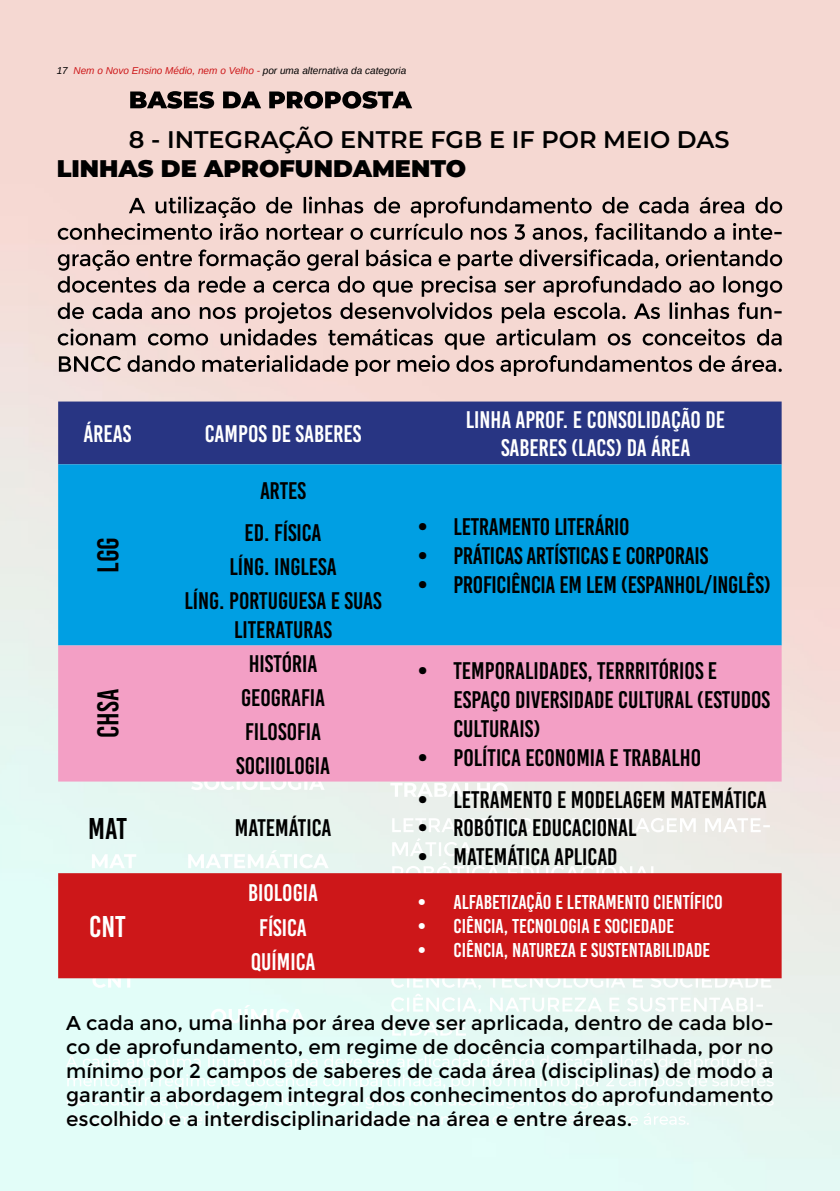
<style>
.page{position:relative;width:840px;height:1191px;background:#fff}
.page>*{position:absolute;margin:0;border:0;box-sizing:border-box;transform-origin:0 0}
.t1{font:30px "Bebas Kai";color:#000}
.t2{font:30px "Bebas Kai";color:#fff}
.t3{font:24px/28.8px "Bebas Kai";color:#000}
.t4{font:24px "Bebas Kai";color:#fff}
.t5{font:600 24px "Montserrat";color:#000}
.t6{font:900 24px "Montserrat";color:#000}
.t7{font:20px/24px "Montserrat";color:#000;text-align:justify}
.t8{font:20px "Bebas Kai";color:#fff}
.t9{font:italic 10px "Arimo";color:#000}
.s1{color:#cd1719}
</style>
<div class="page">
<img style="left:0;top:0;width:839px;height:1191px">
<svg style="left:130px;top:91px;width:282px;height:18px;background:#685b59"></svg>
<svg style="left:59px;top:355px;width:722px;height:21px;background:#b5a09c"></svg>
<svg style="left:58px;top:329px;width:723px;height:20px;background:#baa5a0"></svg>
<svg style="left:58px;top:249px;width:723px;height:74px;background:#c1aaa6"></svg>
<svg style="left:58px;top:197px;width:723px;height:45px;background:#c0a9a5"></svg>
<svg style="left:66px;top:1055px;width:707px;height:72px"></svg>
<svg style="left:211px;top:1005px;width:94px;height:21px"></svg>
<svg style="left:392px;top:1021px;width:74px;height:14px"></svg>
<svg style="left:391px;top:978px;width:379px;height:35px"></svg>
<svg style="left:92px;top:978px;width:43px;height:9px"></svg>
<svg style="left:392px;top:862px;width:267px;height:11px"></svg>
<svg style="left:392px;top:838px;width:80px;height:18px"></svg>
<svg style="left:392px;top:818px;width:377px;height:14px"></svg>
<svg style="left:188px;top:850px;width:140px;height:18px"></svg>
<svg style="left:92px;top:854px;width:44px;height:14px"></svg>
<svg style="left:191px;top:781px;width:133px;height:9px"></svg>
<svg style="left:390px;top:782px;width:117px;height:15px"></svg>
<div style="left:58px;top:401px;width:723px;height:63px;background:#283583"></div>
<div style="left:58px;top:464px;width:723px;height:181px;background:#009fe3"></div>
<div style="left:58px;top:645px;width:723px;height:136px;background:#f39fc5"></div>
<div style="left:58px;top:873px;width:723px;height:105px;background:#cd1719"></div>
<p class="t9" style="left:57px;top:64px;width:351px">17 <span class="s1">Nem o Novo Ensino Médio, nem o Velho -</span> por uma alternativa da categoria</p>
<p class="t5" style="left:129px;top:122px;width:602px">8 - INTEGRAÇÃO ENTRE FGB E IF POR MEIO DAS</p>
<p class="t6" style="left:57px;top:150px;width:411px">LINHAS DE APROFUNDAMENTO</p>
<p class="t4" style="left:83px;top:421px;width:49px">ÁREAS</p>
<p class="t4" style="left:205px;top:421px;width:158px">CAMPOS DE SABERES</p>
<p class="t1" style="left:92px;top:573px;width:37px;rotate:-90deg">LGG</p>
<p class="t3" style="left:260px;top:476px;width:48px">ARTES</p>
<p class="t3" style="left:244px;top:518px;width:78px">ED. FÍSICA</p>
<p class="t3" style="left:229px;top:552px;width:109px">LÍNG. INGLESA</p>
<p class="t3" style="left:184px;top:586px;width:199px">LÍNG. PORTUGUESA E SUAS</p>
<p class="t3" style="left:234px;top:615px;width:99px">LITERATURAS</p>
<p class="t4" style="left:465px;top:406px;width:261px">LINHA APROF. E CONSOLIDAÇÃO DE</p>
<p class="t4" style="left:500px;top:435px;width:191px">SABERES (LACS) DA ÁREA</p>
<p class="t3" style="left:417px;top:512px;width:213px">• LETRAMENTO LITERÁRIO</p>
<p class="t3" style="left:417px;top:541px;width:292px">• PRÁTICAS ARTÍSTICAS E CORPORAIS</p>
<p class="t3" style="left:417px;top:570px;width:354px">• PROFICIÊNCIA EM LEM (ESPANHOL/INGLÊS)</p>
<p class="t1" style="left:92px;top:738px;width:50px;rotate:-90deg">CHSA</p>
<p class="t3" style="left:248px;top:649px;width:70px">HISTÓRIA</p>
<p class="t3" style="left:453px;top:657px;width:318px;text-indent:-36px">• TEMPORALIDADES, TERRRITÓRIOS E<br>ESPAÇO DIVERSIDADE CULTURAL (ESTUDOS<br>CULTURAIS)</p>
<p class="t3" style="left:417px;top:743px;width:285px">• POLÍTICA ECONOMIA E TRABALHO</p>
<p class="t3" style="left:241px;top:683px;width:85px">GEOGRAFIA</p>
<p class="t3" style="left:245px;top:717px;width:77px">FILOSOFIA</p>
<p class="t3" style="left:236px;top:751px;width:95px">SOCIIOLOGIA</p>
<p class="t1" style="left:88px;top:812px;width:40px">MAT</p>
<p class="t3" style="left:235px;top:814px;width:98px">MATEMÁTICA</p>
<p class="t3" style="left:417px;top:785px;width:351px">• LETRAMENTO E MODELAGEM MATEMÁTICA</p>
<p class="t3" style="left:417px;top:814px;width:220px">• ROBÓTICA EDUCACIONAL</p>
<p class="t3" style="left:417px;top:842px;width:201px">• MATEMÁTICA APLICAD</p>
<p class="t2" style="left:89px;top:910px;width:38px">CNT</p>
<p class="t4" style="left:248px;top:879px;width:71px">BIOLOGIA</p>
<p class="t8" style="left:417px;top:891px;width:306px">• ALFABETIZAÇÃO E LETRAMENTO CIENTÍFICO</p>
<p class="t8" style="left:417px;top:915px;width:258px">• CIÊNCIA, TECNOLOGIA E SOCIEDADE</p>
<p class="t8" style="left:417px;top:939px;width:294px">• CIÊNCIA, NATUREZA E SUSTENTABILIDADE</p>
<p class="t4" style="left:259px;top:915px;width:49px">FÍSICA</p>
<p class="t4" style="left:251px;top:949px;width:66px">QUÍMICA</p>
<p class="t7" style="left:66px;top:1010px;width:708px">A cada ano, uma linha por área deve ser aprlicada, dentro de cada blo&shy;co de aprofundamento, em regime de docência compartilhada, por no mínimo por 2 campos de saberes de cada área (disciplinas) de modo a garantir a abordagem integral dos conhecimentos do aprofundamento escolhido e a interdisciplinaridade na área e entre áreas.</p>
</div>
